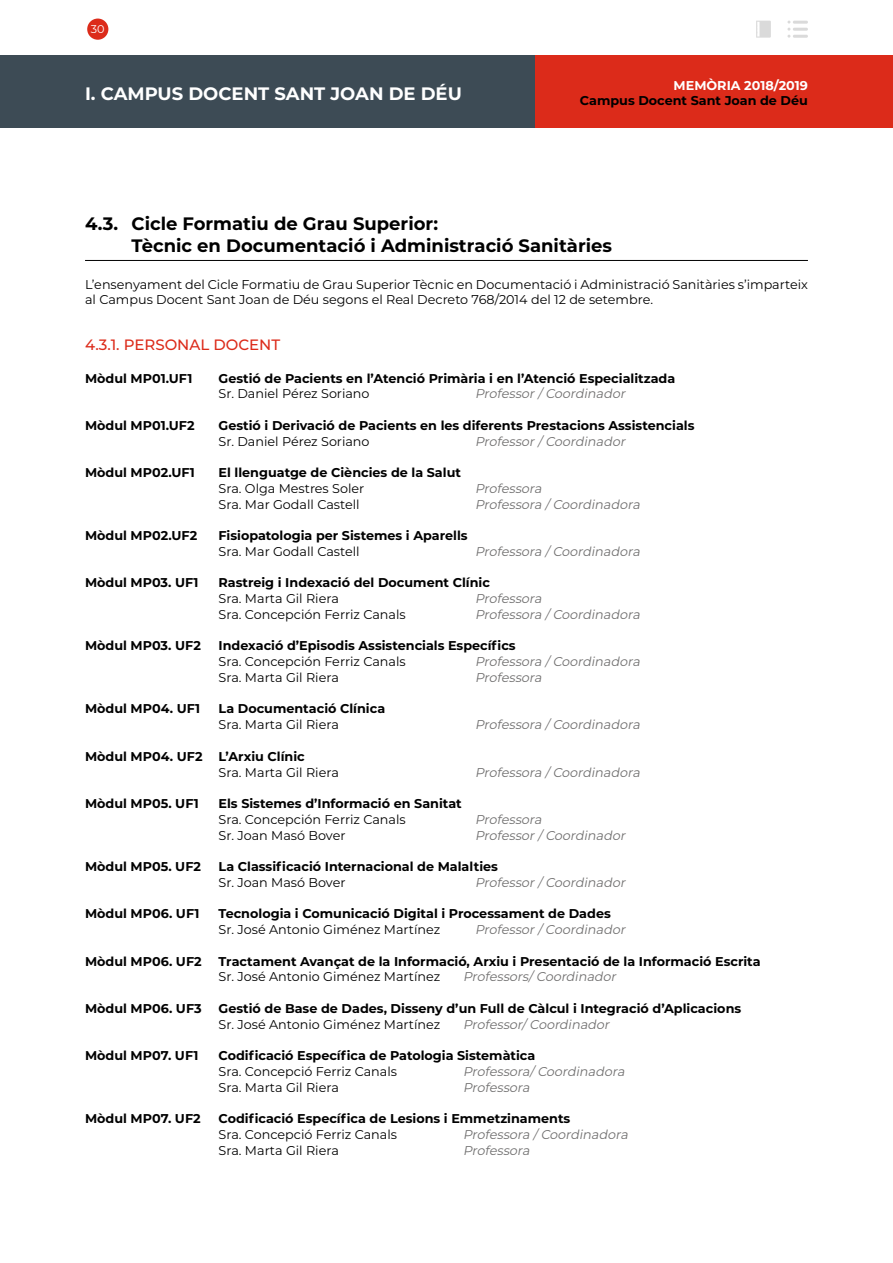
<style>
.page{position:relative;width:893px;height:1263px;background:#fff}
.page>*{position:absolute;margin:0;border:0;box-sizing:border-box;transform-origin:0 0}
.t1{font:700 18px/21.6px "Montserrat";color:#000}
.t2{font:700 18px "Montserrat";color:#fff}
.t3{font:500 15px "Montserrat";color:#dc2b1a}
.t4{font:700 12.75px "Montserrat";color:#000}
.t5{font:12.75px/15.8px "Montserrat";color:#000}
.t6{font:italic 12.75px "Montserrat";color:#706f6f}
.t7{font:700 12.75px "Montserrat";color:#fff}
.t8{font:11.25px "Montserrat";color:#fff}
</style>
<div class="page">
<div style="left:0;top:55px;width:536px;height:73px;background:#3d4b55"></div>
<div style="left:536px;top:55px;width:357px;height:73px;background:#dc2b1a"></div>
<div style="left:87px;top:19px;width:21px;height:21px;background:#dc2b1a;border-radius:50%"></div>
<hr style="left:793px;top:21px;width:15px;height:3px;background:#dadada">
<svg style="left:787px;top:21px;width:3px;height:17px"></svg>
<hr style="left:793px;top:28px;width:15px;height:3px;background:#dadada">
<hr style="left:793px;top:35px;width:15px;height:3px;background:#dadada">
<svg style="left:756px;top:21px;width:15px;height:17px"></svg>
<hr style="left:85px;top:260px;width:723px;height:1px;background:#000">
<p class="t8" style="left:91px;top:21px;width:15px">30</p>
<h1 class="t2" style="left:85px;top:81px;width:378px">I. CAMPUS DOCENT SANT JOAN DE DÉU</h1>
<p class="t7" style="left:674px;top:76px;width:136px">MEMÒRIA 2018/2019</p>
<p class="t4" style="left:580px;top:91px;width:230px">Campus Docent Sant Joan de Déu</p>
<h1 class="t1" style="left:132px;top:212px;width:482px;text-indent:-46px">4.3. Cicle Formatiu de Grau Superior:<br>Tècnic en Documentació i Administració Sanitàries</h1>
<p class="t5" style="left:85px;top:276px;width:724px">L’ensenyament del Cicle Formatiu de Grau Superior Tècnic en Documentació i Administració Sanitàries s’imparteix al Campus Docent Sant Joan de Déu segons el Real Decreto 768/2014 del 12 de setembre.</p>
<p class="t3" style="left:85px;top:334px;width:197px">4.3.1. PERSONAL DOCENT</p>
<p class="t4" style="left:85px;top:369px;width:109px">Mòdul MP01.UF1</p>
<p class="t4" style="left:219px;top:369px;width:458px">Gestió de Pacients en l’Atenció Primària i en l’Atenció Especialitzada</p>
<p class="t5" style="left:219px;top:386px;width:153px">Sr. Daniel Pérez Soriano</p>
<p class="t6" style="left:475px;top:385px;width:154px">Professor/ Coordinador</p>
<p class="t4" style="left:85px;top:416px;width:111px">Mòdul MP01.UF2</p>
<p class="t4" style="left:219px;top:416px;width:477px">Gestió i Derivació de Pacients en les diferents Prestacions Assistencials</p>
<p class="t5" style="left:219px;top:433px;width:153px">Sr. Daniel Pérez Soriano</p>
<p class="t6" style="left:475px;top:432px;width:154px">Professor/ Coordinador</p>
<p class="t4" style="left:85px;top:463px;width:111px">Mòdul MP02.UF1</p>
<p class="t4" style="left:219px;top:463px;width:244px">El llenguatge de Ciències de la Salut</p>
<p class="t5" style="left:219px;top:480px;width:147px">Sra. Olga Mestres Soler</p>
<p class="t6" style="left:475px;top:480px;width:71px">Professora</p>
<p class="t5" style="left:219px;top:496px;width:143px">Sra. Mar Godall Castell</p>
<p class="t6" style="left:475px;top:495px;width:169px">Professora / Coordinadora</p>
<p class="t4" style="left:85px;top:526px;width:114px">Mòdul MP02.UF2</p>
<p class="t4" style="left:219px;top:526px;width:251px">Fisiopatologia per Sistemes i Aparells</p>
<p class="t5" style="left:219px;top:543px;width:143px">Sra. Mar Godall Castell</p>
<p class="t6" style="left:475px;top:543px;width:169px">Professora / Coordinadora</p>
<p class="t4" style="left:85px;top:574px;width:115px">Mòdul MP03. UF1</p>
<p class="t4" style="left:219px;top:574px;width:273px">Rastreig i Indexació del Document Clínic</p>
<p class="t5" style="left:219px;top:590px;width:122px">Sra. Marta Gil Riera</p>
<p class="t6" style="left:475px;top:590px;width:71px">Professora</p>
<p class="t5" style="left:219px;top:606px;width:189px">Sra. Concepción Ferriz Canals</p>
<p class="t6" style="left:475px;top:606px;width:169px">Professora / Coordinadora</p>
<p class="t4" style="left:85px;top:637px;width:117px">Mòdul MP03. UF2</p>
<p class="t4" style="left:219px;top:637px;width:299px">Indexació d’Episodis Assistencials Específics</p>
<p class="t5" style="left:219px;top:653px;width:189px">Sra. Concepción Ferriz Canals</p>
<p class="t6" style="left:475px;top:653px;width:169px">Professora / Coordinadora</p>
<p class="t5" style="left:219px;top:669px;width:122px">Sra. Marta Gil Riera</p>
<p class="t6" style="left:475px;top:669px;width:71px">Professora</p>
<p class="t4" style="left:85px;top:700px;width:117px">Mòdul MP04. UF1</p>
<p class="t4" style="left:219px;top:700px;width:168px">La Documentació Clínica</p>
<p class="t5" style="left:219px;top:716px;width:122px">Sra. Marta Gil Riera</p>
<p class="t6" style="left:475px;top:716px;width:169px">Professora / Coordinadora</p>
<p class="t4" style="left:85px;top:747px;width:119px">Mòdul MP04. UF2</p>
<p class="t4" style="left:219px;top:747px;width:88px">L’Arxiu Clínic</p>
<p class="t5" style="left:219px;top:764px;width:122px">Sra. Marta Gil Riera</p>
<p class="t6" style="left:475px;top:763px;width:169px">Professora / Coordinadora</p>
<p class="t4" style="left:85px;top:794px;width:115px">Mòdul MP05. UF1</p>
<p class="t4" style="left:219px;top:794px;width:245px">Els Sistemes d’Informació en Sanitat</p>
<p class="t5" style="left:219px;top:811px;width:189px">Sra. Concepción Ferriz Canals</p>
<p class="t6" style="left:475px;top:810px;width:71px">Professora</p>
<p class="t5" style="left:219px;top:827px;width:128px">Sr. Joan Masó Bover</p>
<p class="t6" style="left:475px;top:826px;width:154px">Professor/ Coordinador</p>
<p class="t4" style="left:85px;top:857px;width:118px">Mòdul MP05. UF2</p>
<p class="t4" style="left:219px;top:857px;width:281px">La Classificació Internacional de Malalties</p>
<p class="t5" style="left:219px;top:874px;width:128px">Sr. Joan Masó Bover</p>
<p class="t6" style="left:475px;top:873px;width:154px">Professor/ Coordinador</p>
<p class="t4" style="left:85px;top:904px;width:116px">Mòdul MP06. UF1</p>
<p class="t4" style="left:219px;top:904px;width:394px">Tecnologia i Comunicació Digital i Processament de Dades</p>
<p class="t5" style="left:219px;top:921px;width:223px">Sr. José Antonio Giménez Martínez</p>
<p class="t6" style="left:475px;top:921px;width:154px">Professor/ Coordinador</p>
<p class="t4" style="left:85px;top:952px;width:118px">Mòdul MP06. UF2</p>
<p class="t4" style="left:219px;top:952px;width:544px">Tractament Avançat de la Informació, Arxiu i Presentació de la Informació Escrita</p>
<p class="t5" style="left:219px;top:968px;width:223px">Sr. José Antonio Giménez Martínez</p>
<p class="t6" style="left:463px;top:968px;width:157px">Professors/ Coordinador</p>
<p class="t4" style="left:85px;top:999px;width:118px">Mòdul MP06. UF3</p>
<p class="t4" style="left:219px;top:999px;width:524px">Gestió de Base de Dades, Disseny d’un Full de Càlcul i Integració d’Aplicacions</p>
<p class="t5" style="left:219px;top:1016px;width:223px">Sr. José Antonio Giménez Martínez</p>
<p class="t6" style="left:463px;top:1015px;width:151px">Professor/ Coordinador</p>
<p class="t4" style="left:85px;top:1046px;width:115px">Mòdul MP07. UF1</p>
<p class="t4" style="left:219px;top:1046px;width:318px">Codificació Específica de Patologia Sistemàtica</p>
<p class="t5" style="left:219px;top:1063px;width:180px">Sra. Concepció Ferriz Canals</p>
<p class="t6" style="left:463px;top:1062px;width:166px">Professora/ Coordinadora</p>
<p class="t5" style="left:219px;top:1079px;width:122px">Sra. Marta Gil Riera</p>
<p class="t6" style="left:463px;top:1078px;width:71px">Professora</p>
<p class="t4" style="left:85px;top:1109px;width:117px">Mòdul MP07. UF2</p>
<p class="t4" style="left:219px;top:1109px;width:353px">Codificació Específica de Lesions i Emmetzinaments</p>
<p class="t5" style="left:219px;top:1126px;width:180px">Sra. Concepció Ferriz Canals</p>
<p class="t6" style="left:463px;top:1125px;width:169px">Professora / Coordinadora</p>
<p class="t5" style="left:219px;top:1142px;width:122px">Sra. Marta Gil Riera</p>
<p class="t6" style="left:463px;top:1141px;width:71px">Professora</p>
</div>
